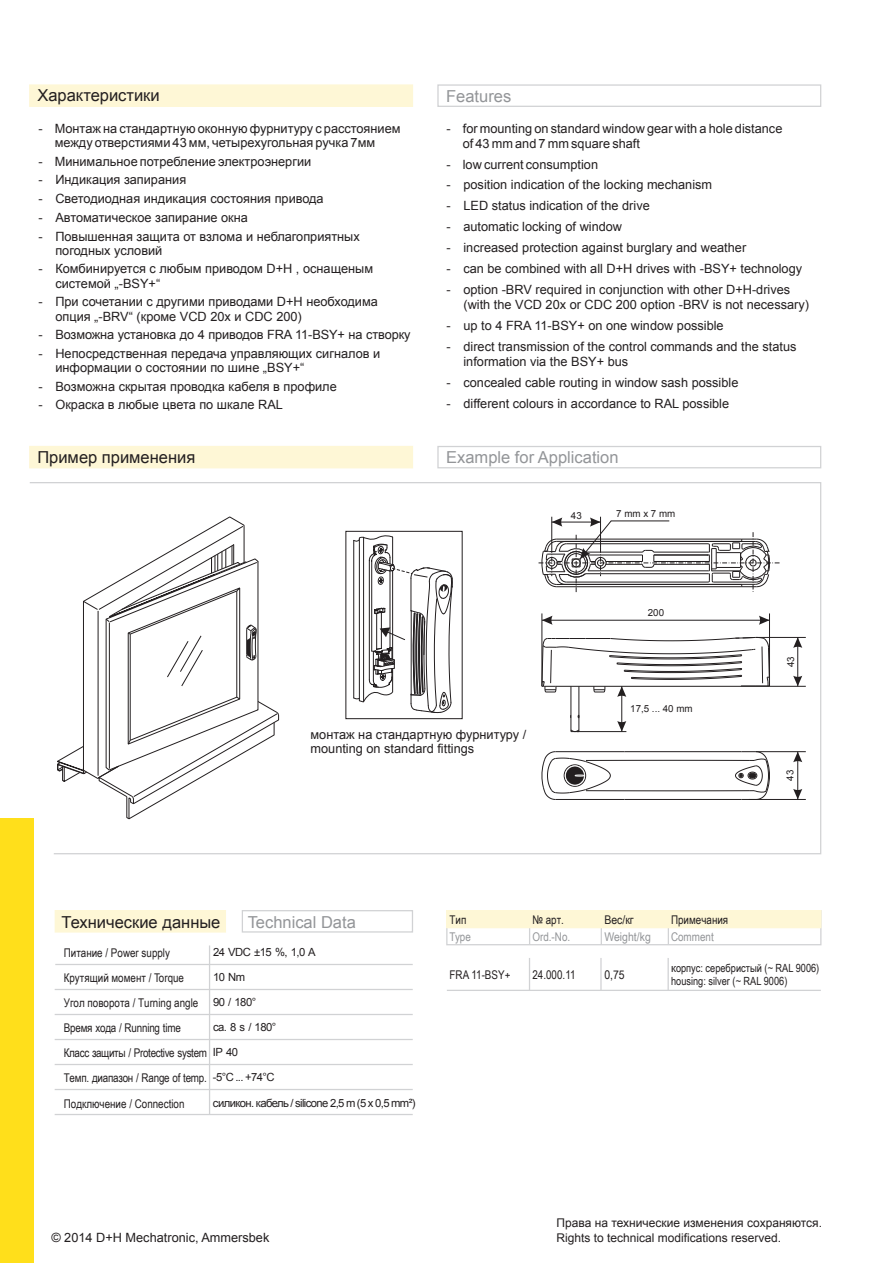
<style>
.page{position:relative;width:893px;height:1263px;background:#fff}
.page>*{position:absolute;margin:0;border:0;box-sizing:border-box;transform-origin:0 0}
.t1{font:16.5px "Arial";color:#231f20}
.t2{font:16.5px "Arial";color:#939598}
.t3{font:12.75px/14.2px "Arial";color:#231f20}
.t4{font:12px/25.2px "Arial Narrow";color:#231f20}
.t5{font:12px/14.7px "Arial";color:#231f20}
.t6{font:12px "Arial Narrow";color:#939598}
.t7{font:12px "Arial Narrow";color:#231f20;scale:1.07 1}
.t8{font:12px "Arial Narrow";color:#939598;scale:1.07 1}
.t9{font:11.25px "Arial";letter-spacing:-.05em;color:#231f20}
.t10{font:11.25px/12.8px "Arial Narrow";color:#231f20}
.t11{font:9.75px "Arial";color:#231f20}
.s1{font-family:"Arial"}
</style>
<div class="page">
<div style="left:30px;top:85px;width:382px;height:21px;background:#fef7d6"></div>
<div style="left:29px;top:84px;width:384px;height:23px;border:1px solid #fef7d6"></div>
<div style="left:437px;top:84px;width:384px;height:23px;border:1px solid #d1d2d4"></div>
<svg style="left:28px;top:482px;width:794px;height:373px"></svg>
<div style="left:30px;top:446px;width:382px;height:22px;background:#fef7d6"></div>
<div style="left:437px;top:446px;width:384px;height:22px;border:1px solid #d1d2d4"></div>
<hr style="left:749px;top:799px;width:57px;height:1px;background:#231f20">
<hr style="left:756px;top:751px;width:50px;height:1px;background:#231f20">
<hr style="left:797px;top:752px;width:1px;height:47px;background:#231f20">
<svg style="left:793px;top:789px;width:9px;height:10px"></svg>
<svg style="left:793px;top:752px;width:9px;height:10px"></svg>
<svg style="left:541px;top:637px;width:229px;height:95px"></svg>
<hr style="left:542px;top:613px;width:1px;height:73px;background:#231f20">
<hr style="left:769px;top:613px;width:1px;height:73px;background:#231f20">
<hr style="left:542px;top:620px;width:227px;height:1px;background:#231f20">
<svg style="left:759px;top:616px;width:10px;height:9px"></svg>
<svg style="left:542px;top:616px;width:11px;height:9px"></svg>
<hr style="left:741px;top:686px;width:65px;height:1px;background:#231f20">
<hr style="left:756px;top:637px;width:50px;height:1px;background:#231f20">
<hr style="left:797px;top:637px;width:1px;height:49px;background:#231f20">
<svg style="left:793px;top:637px;width:9px;height:11px"></svg>
<svg style="left:793px;top:676px;width:9px;height:10px"></svg>
<svg style="left:541px;top:751px;width:229px;height:49px"></svg>
<svg style="left:538px;top:517px;width:241px;height:76px"></svg>
<svg style="left:57px;top:517px;width:222px;height:302px"></svg>
<div style="left:346px;top:531px;width:116px;height:188px;border:1px solid #231f20"></div>
<svg style="left:353px;top:534px;width:100px;height:180px"></svg>
<div style="left:242px;top:910px;width:171px;height:22px;border:1px solid #d1d2d4"></div>
<div style="left:55px;top:911px;width:170px;height:21px;background:#fef7d6"></div>
<div style="left:55px;top:910px;width:171px;height:22px;border:1px solid #fef7d6"></div>
<hr style="left:55px;top:964px;width:358px;height:1px;background:#d1d2d4">
<hr style="left:209px;top:945px;width:1px;height:169px;background:#d1d2d4">
<hr style="left:55px;top:989px;width:358px;height:1px;background:#d1d2d4">
<hr style="left:55px;top:1014px;width:358px;height:1px;background:#d1d2d4">
<hr style="left:55px;top:1039px;width:358px;height:1px;background:#d1d2d4">
<hr style="left:55px;top:1064px;width:358px;height:1px;background:#d1d2d4">
<hr style="left:55px;top:1089px;width:358px;height:1px;background:#d1d2d4">
<hr style="left:55px;top:1114px;width:358px;height:1px;background:#d1d2d4">
<div style="left:446px;top:910px;width:375px;height:35px;border:1px solid #d1d2d4"></div>
<svg style="left:529px;top:928px;width:1px;height:16px"></svg>
<svg style="left:601px;top:928px;width:1px;height:17px"></svg>
<svg style="left:668px;top:928px;width:1px;height:16px"></svg>
<hr style="left:447px;top:990px;width:374px;height:1px;background:#d1d2d4">
<hr style="left:529px;top:958px;width:1px;height:32px;background:#d1d2d4">
<hr style="left:600px;top:958px;width:2px;height:32px;background:#d1d2d4">
<hr style="left:667px;top:958px;width:2px;height:32px;background:#d1d2d4">
<div style="left:447px;top:911px;width:374px;height:17px;background:#fef7d6"></div>
<div style="left:446px;top:910px;width:375px;height:18px;border:1px solid #fef7d6"></div>
<div style="left:0;top:819px;width:34px;height:444px;background:#ffdf1b"></div>
<p class="t1" style="left:37px;top:85px;width:124px">Характеристики</p>
<p class="t2" style="left:446px;top:85px;width:67px">Features</p>
<p class="t3" style="left:55px;top:121px;width:347px;text-indent:-16px">- Монтаж на стандартную оконную фурнитуру с расстоянием между отверстиями 43 мм, четырехугольная ручка 7мм</p>
<p class="t3" style="left:38px;top:154px;width:274px">- Минимальное потребление электроэнергии</p>
<p class="t3" style="left:38px;top:173px;width:149px">- Индикация запирания</p>
<p class="t3" style="left:38px;top:192px;width:287px">- Светодиодная индикация состояния привода</p>
<p class="t3" style="left:38px;top:210px;width:211px">- Автоматическое запирание окна</p>
<p class="t3" style="left:55px;top:229px;width:306px;text-indent:-17px">- Повышенная защита от взлома и неблагоприятных погодных условий</p>
<p class="t3" style="left:55px;top:262px;width:319px;text-indent:-17px">- Комбинируется с любым приводом D+H , оснащеным системой „-BSY+“</p>
<p class="t3" style="left:55px;top:295px;width:324px;text-indent:-17px">- При сочетании с другими приводами D+H необходима опция „-BRV“ (кроме VCD 20x и CDC 200)</p>
<p class="t3" style="left:38px;top:328px;width:374px">- Возможна установка до 4 приводов FRA 11-BSY+ на створку</p>
<p class="t3" style="left:55px;top:346px;width:326px;text-indent:-17px">- Непосредственная передача управляющих сигналов и информации о состоянии по шине „BSY+“</p>
<p class="t3" style="left:38px;top:379px;width:300px">- Возможна скрытая проводка кабеля в профиле</p>
<p class="t3" style="left:38px;top:398px;width:246px">- Окраска в любые цвета по шкале RAL</p>
<p class="t3" style="left:463px;top:121px;width:321px;line-height:15px;text-indent:-16px">- for mounting on standard window gear with a hole distance of 43 mm and 7 mm square shaft</p>
<p class="t3" style="left:446px;top:157px;width:153px">- low current consumption</p>
<p class="t3" style="left:446px;top:178px;width:267px">- position indication of the locking mechanism</p>
<p class="t3" style="left:446px;top:199px;width:205px">- LED status indication of the drive</p>
<p class="t3" style="left:446px;top:220px;width:177px">- automatic locking of window</p>
<p class="t3" style="left:446px;top:241px;width:301px">- increased protection against burglary and weather</p>
<p class="t3" style="left:446px;top:262px;width:357px">- can be combined with all D+H drives with -BSY+ technology</p>
<p class="t3" style="left:463px;top:282px;width:347px;line-height:15px;text-indent:-17px">- option -BRV required in conjunction with other D+H-drives (with the VCD 20x or CDC 200 option -BRV is not necessary)</p>
<p class="t3" style="left:446px;top:318px;width:279px">- up to 4 FRA 11-BSY+ on one window possible</p>
<p class="t3" style="left:463px;top:339px;width:335px;line-height:15px;text-indent:-17px">- direct transmission of the control commands and the status information via the BSY+ bus</p>
<p class="t3" style="left:446px;top:375px;width:293px">- concealed cable routing in window sash possible</p>
<p class="t3" style="left:446px;top:396px;width:284px">- different colours in accordance to RAL possible</p>
<p class="t1" style="left:37px;top:446px;width:159px">Пример применения</p>
<p class="t2" style="left:446px;top:446px;width:174px">Example for Application</p>
<p class="t11" style="left:571px;top:509px;width:12px">43</p>
<p class="t11" style="left:616px;top:507px;width:61px">7 mm x 7 mm</p>
<p class="t3" style="left:311px;top:727px;width:217px">монтаж на стандартную фурнитуру / mounting on standard fittings</p>
<p class="t11" style="left:648px;top:606px;width:18px">200</p>
<p class="t11" style="left:630px;top:702px;width:64px">17,5 ... 40 mm</p>
<p class="t11" style="left:784px;top:667px;width:12px;rotate:-90deg">43</p>
<p class="t11" style="left:784px;top:781px;width:12px;rotate:-90deg">43</p>
<p class="t1" style="left:62px;top:911px;width:160px">Технические данные</p>
<p class="t2" style="left:248px;top:911px;width:110px">Technical Data</p>
<p class="t4" style="left:64px;top:939px;width:145px">Питание / Power supply<br>Крутящий момент / Torque<br>Угол поворота / Turning angle<br>Время хода / Running time<br>Класс защиты / Protective system<br>Темп. диапазон / Range of temp.<br>Подключение / Connection</p>
<p class="t9" style="left:213px;top:944px;width:104px">24 VDC ±15 %, 1,0 A</p>
<p class="t9" style="left:213px;top:969px;width:34px">10 Nm</p>
<p class="t9" style="left:213px;top:995px;width:45px">90 / 180°</p>
<p class="t9" style="left:213px;top:1020px;width:65px">ca. 8 s / 180°</p>
<p class="t9" style="left:213px;top:1045px;width:27px">IP 40</p>
<p class="t9" style="left:213px;top:1070px;width:63px">-5°C ... +74°C</p>
<p class="t9" style="left:213px;top:1095px;width:204px">силикон. кабель / silicone 2,5 m (5 x 0,5 mm²)</p>
<p class="t4" style="left:450px;top:906px;width:18px">Тип</p>
<p class="t6" style="left:450px;top:928px;width:23px">Type</p>
<p class="t4" style="left:532px;top:906px;width:33px">№ арт.</p>
<p class="t6" style="left:532px;top:928px;width:39px">Ord.-No.</p>
<p class="t7" style="left:604px;top:910px;width:29px">Вес/кг</p>
<p class="t8" style="left:604px;top:928px;width:45px">Weight/kg</p>
<p class="t4" style="left:671px;top:906px;width:59px">Примечания</p>
<p class="t6" style="left:671px;top:928px;width:44px">Comment</p>
<p class="t4" style="left:450px;top:961px;width:62px">FRA 11-BSY+</p>
<p class="t4" style="left:532px;top:961px;width:45px">24.000.11</p>
<p class="t7" style="left:604px;top:966px;width:21px">0,75</p>
<p class="t10" style="left:671px;top:961px;width:150px"><span class="s1">к</span>орпус: серебристый (~ RAL 9006) housing: silver (~ RAL 9006)</p>
<p class="t3" style="left:51px;top:1230px;width:220px">© 2014 D+H Mechatronic, Ammersbek</p>
<p class="t5" style="left:556px;top:1215px;width:267px">Права на технические изменения сохраняются.<br>Rights to technical modifications reserved.</p>
</div>
